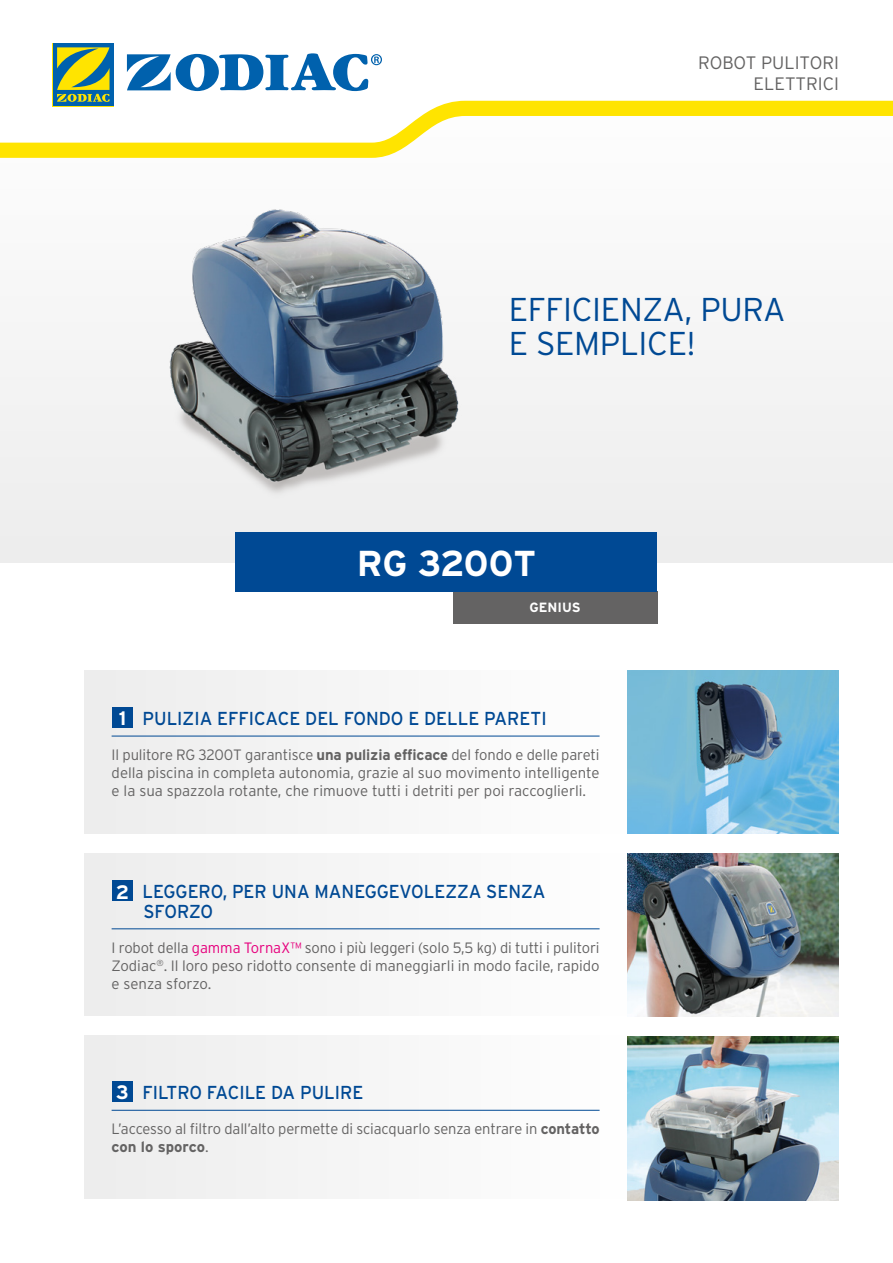
<style>
.page{position:relative;width:893px;height:1263px;background:#fff}
.page>*{position:absolute;margin:0;border:0;box-sizing:border-box;transform-origin:0 0}
.t1{font:700 36px "Interstate";color:#fff}
.t2{font:300 33px/34.5px "Interstate";letter-spacing:-.01em;color:#004994}
.t3{font:18.75px/19.5px "Interstate";color:#004994;scale:.95 1}
.t4{font:300 18px/21px "Interstate";color:#646363;text-align:right}
.t5{font:300 15px/18px "Interstate";letter-spacing:-.01em;color:#646363;text-align:justify}
.t6{font:700 13.35px "Interstate";color:#fff}
.s1{font-weight:700;font-size:19.5px;color:#fff}
.s2{font-weight:700}
.s3{color:#e6007d}
</style>
<div class="page">
<div style="left:0;top:85px;width:893px;height:478px;background:#f4f4f4"></div>
<div style="left:453px;top:591px;width:204px;height:33px;background:#646363"></div>
<div style="left:84px;top:853px;width:543px;height:163px;background:#f5f5f5"></div>
<div style="left:84px;top:1035px;width:543px;height:163px;background:#f5f5f5"></div>
<div style="left:84px;top:670px;width:543px;height:163px;background:#f5f5f5"></div>
<hr style="left:112px;top:736px;width:488px;height:1px;background:#004994">
<div style="left:112px;top:707px;width:21px;height:21px;background:#004994"></div>
<hr style="left:112px;top:928px;width:488px;height:1px;background:#004994">
<div style="left:112px;top:880px;width:21px;height:21px;background:#004994"></div>
<hr style="left:112px;top:1110px;width:488px;height:1px;background:#004994">
<div style="left:112px;top:1081px;width:21px;height:21px;background:#004994"></div>
<svg style="left:0;top:54px;width:893px;height:47px"></svg>
<svg style="left:0;top:101px;width:893px;height:57px;fill:#fffdfd"></svg>
<svg style="left:127px;top:53px;width:255px;height:38px"></svg>
<svg style="left:52px;top:43px;width:62px;height:63px"></svg>
<div style="left:53px;top:43px;width:60px;height:63px;background:#0061ad"></div>
<svg style="left:57px;top:47px;width:53px;height:55px"></svg>
<img style="left:627px;top:670px;width:212px;height:164px">
<img style="left:627px;top:853px;width:212px;height:164px">
<img style="left:627px;top:1037px;width:212px;height:163px">
<div style="left:236px;top:532px;width:421px;height:59px;background:#004994"></div>
<img style="left:169px;top:209px;width:290px;height:285px">
<p class="t4" style="left:698px;top:52px;width:142px">ROBOT PULITORI<br>ELETTRICI</p>
<h2 class="t2" style="left:509px;top:291px;width:278px">EFFICIENZA, PURA<br>E SEMPLICE!</h2>
<h1 class="t1" style="left:357px;top:544px;width:181px">RG 3200T</h1>
<p class="t6" style="left:529px;top:600px;width:53px">GENIUS</p>
<p class="t3" style="left:119px;top:708px;width:452px"><span class="s1">1</span> PULIZIA EFFICACE DEL FONDO E DELLE PARETI</p>
<p class="t5" style="left:112px;top:746px;width:489px">Il pulitore RG 3200T garantisce <span class="s2">una pulizia efficace</span> del fondo e delle pareti della piscina in completa autonomia, grazie al suo movimento intelligente e la sua spazzola rotante, che rimuove tutti i detriti per poi raccoglierli.</p>
<p class="t3" style="left:143px;top:882px;width:425px;text-indent:-28px"><span class="s1">2</span> LEGGERO, PER UNA MANEGGEVOLEZZA SENZA<br>SFORZO</p>
<p class="t5" style="left:112px;top:938px;width:490px">I robot della <span class="s3">gamma TornaX™</span> sono i più leggeri (solo 5,5 kg) di tutti i pulitori Zodiac<sup>®</sup>. Il loro peso ridotto consente di maneggiarli in modo facile, rapido e senza sforzo.</p>
<p class="t3" style="left:116px;top:1083px;width:262px"><span class="s1">3</span> FILTRO FACILE DA PULIRE</p>
<p class="t5" style="left:112px;top:1120px;width:489px">L’accesso al filtro dall’alto permette di sciacquarlo senza entrare in <span class="s2">contatto con lo sporco</span>.</p>
</div>
